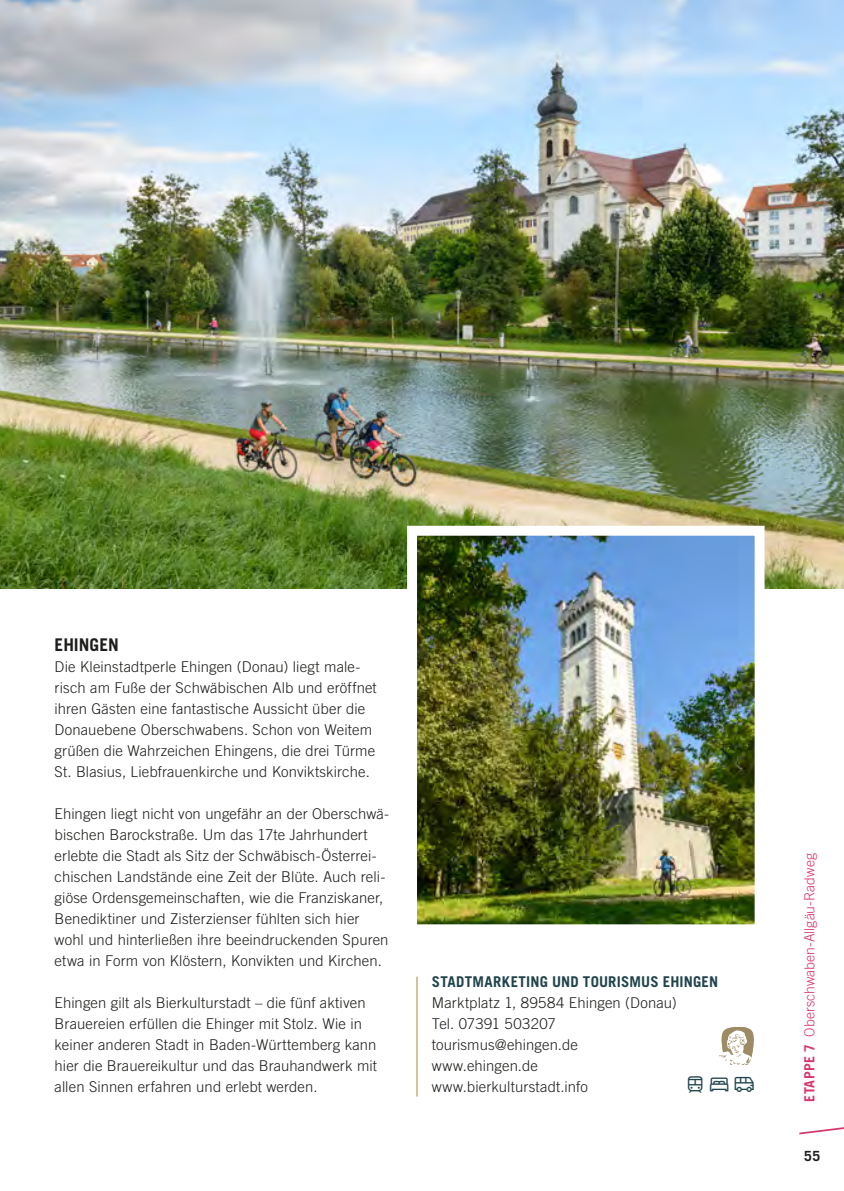
<style>
.page{position:relative;width:844px;height:1191px;background:#fff}
.page>*{position:absolute;margin:0;border:0;box-sizing:border-box;transform-origin:0 0}
.t1{font:700 17.5px "Trade Gothic LT Std";color:#1d1d1b}
.t2{font:300 14.88px/21px "Trade Gothic LT Std";letter-spacing:.01em;color:#1d1d1b}
.t3{font:700 14.88px "Trade Gothic LT Std";letter-spacing:.015em;color:#20444c}
.t4{font:300 14px "Trade Gothic LT Std";letter-spacing:.005em;color:#d8356e}
.t5{font:700 14px "Trade Gothic LT Std";color:#1d1d1b}
.s1{font-weight:700}
</style>
<div class="page">
<img style="left:0;top:0;width:843px;height:588px">
<img style="left:402px;top:521px;width:367px;height:404px">
<hr style="left:416px;top:976px;width:2px;height:120px;background:#d0bb87">
<svg style="left:719px;top:1027px;width:35px;height:38px"></svg>
<svg style="left:799px;top:1127px;width:44px;height:8px"></svg>
<p class="t1" style="left:55px;top:634px;width:66px">EHINGEN</p>
<p class="t2" style="left:55px;top:656px;width:323px">Die Kleinstadtperle Ehingen (Donau) liegt male&shy;risch am Fuße der Schwäbischen Alb und eröffnet ihren Gästen eine fantastische Aussicht über die Donauebene Oberschwabens. Schon von Weitem grüßen die Wahrzeichen Ehingens, die drei Türme St. Blasius, Liebfrauenkirche und Konviktskirche.</p>
<p class="t2" style="left:55px;top:803px;width:336px">Ehingen liegt nicht von ungefähr an der Oberschwä&shy;bischen Barockstraße. Um das 17te Jahrhundert erlebte die Stadt als Sitz der Schwäbisch-Österrei&shy;chischen Landstände eine Zeit der Blüte. Auch reli&shy;giöse Ordensgemeinschaften, wie die Franziskaner, Benediktiner und Zisterzienser fühlten sich hier wohl und hinterließen ihre beeindruckenden Spuren etwa in Form von Klöstern, Konvikten und Kirchen.</p>
<p class="t2" style="left:55px;top:992px;width:324px">Ehingen gilt als Bierkulturstadt – die fünf aktiven Brauereien erfüllen die Ehinger mit Stolz. Wie in keiner anderen Stadt in Baden-Württemberg kann hier die Brauereikultur und das Brauhandwerk mit allen Sinnen erfahren und erlebt werden.</p>
<p class="t3" style="left:432px;top:973px;width:287px">STADTMARKETING UND TOURISMUS EHINGEN</p>
<p class="t2" style="left:432px;top:992px;width:246px">Marktplatz 1, 89584 Ehingen (Donau)<br>Tel. 07391 503207 tourismus@ehingen.de www.ehingen.de www.bierkulturstadt.info</p>
<p class="t4" style="left:800px;top:1101px;width:250px;rotate:-90deg"><span class="s1">ETAPPE 7</span> Oberschwaben-Allgäu-Radweg</p>
<p class="t5" style="left:804px;top:1146px;width:17px">55</p>
</div>
